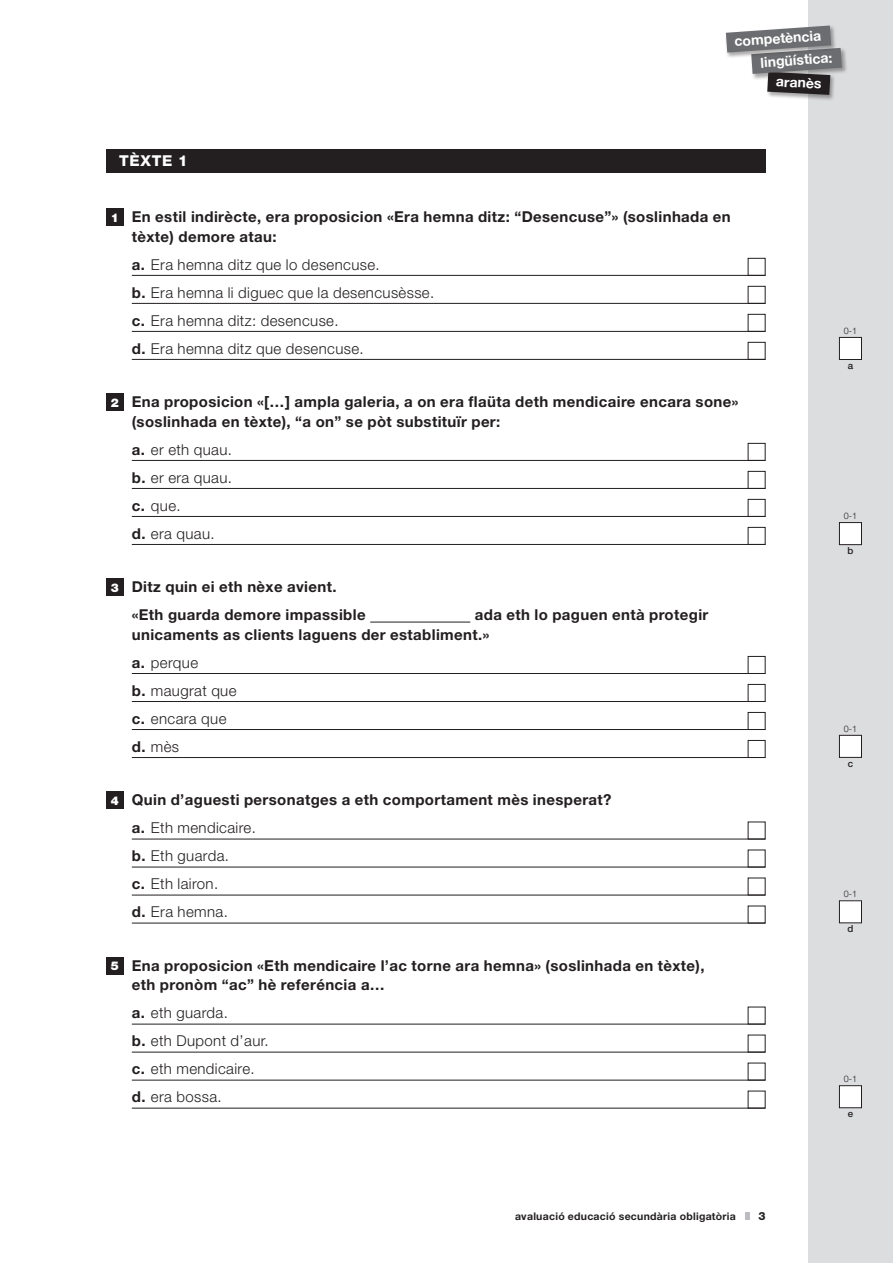
<style>
.page{position:relative;width:893px;height:1263px;background:#fff}
.page>*{position:absolute;margin:0;border:0;box-sizing:border-box;transform-origin:0 0}
.PREGUNTA_CATALÀ_ESO{font:700 15px/19.5px "Helvetica Neue";letter-spacing:.025em;color:#231f20}
.OPCIONS_RESPOSTA_ESO{font:300 15px "Helvetica Neue";letter-spacing:.025em;color:#231f20}
.ACTIVITAT_TITOL_ESO{font:800 15px "Helvetica Neue";letter-spacing:.05em;color:#fff}
.t1{font:700 13.95px "Helvetica Neue";color:#fff}
.t2{font:900 12px "Helvetica Neue";color:#fff}
.TEXTE_SEGUIT{font:800 11.25px "Helvetica Neue";color:#231f20}
.TEXTE_SEGUIT-2{font:700 10.5px "Helvetica Neue";letter-spacing:.025em;color:#231f20}
.t3{font:500 9.75px "Helvetica Neue";color:#231f20}
.t4{font:300 9px "Helvetica Neue";color:#231f20}
.s1{font-weight:700}
</style>
<div class="page">
<div style="left:808px;top:0;width:85px;height:1263px;background:#dcdddf"></div>
<div style="left:766px;top:71px;width:70px;height:30px;background:#231f20;opacity:.4"></div>
<div style="left:750px;top:47px;width:98px;height:33px;background:#231f20;opacity:.4"></div>
<div style="left:725px;top:24px;width:112px;height:34px;background:#231f20;opacity:.4"></div>
<svg style="left:726px;top:26px;width:116px;height:69px"></svg>
<svg style="left:745px;top:1212px;width:4px;height:8px"></svg>
<hr style="left:132px;top:275px;width:633px;height:1px;background:#231f20">
<hr style="left:132px;top:303px;width:633px;height:1px;background:#231f20">
<hr style="left:132px;top:331px;width:633px;height:1px;background:#231f20">
<hr style="left:132px;top:359px;width:633px;height:1px;background:#231f20">
<hr style="left:132px;top:460px;width:633px;height:1px;background:#231f20">
<hr style="left:132px;top:488px;width:633px;height:1px;background:#231f20">
<hr style="left:132px;top:516px;width:633px;height:1px;background:#231f20">
<hr style="left:132px;top:544px;width:633px;height:1px;background:#231f20">
<hr style="left:132px;top:673px;width:633px;height:1px;background:#231f20">
<hr style="left:132px;top:701px;width:633px;height:1px;background:#231f20">
<hr style="left:132px;top:729px;width:633px;height:1px;background:#231f20">
<hr style="left:132px;top:757px;width:633px;height:1px;background:#231f20">
<hr style="left:132px;top:839px;width:633px;height:1px;background:#231f20">
<hr style="left:132px;top:867px;width:633px;height:1px;background:#231f20">
<hr style="left:132px;top:895px;width:633px;height:1px;background:#231f20">
<hr style="left:132px;top:923px;width:633px;height:1px;background:#231f20">
<hr style="left:132px;top:1024px;width:633px;height:1px;background:#231f20">
<hr style="left:132px;top:1052px;width:633px;height:1px;background:#231f20">
<hr style="left:132px;top:1080px;width:633px;height:1px;background:#231f20">
<hr style="left:132px;top:1108px;width:633px;height:1px;background:#231f20">
<div style="left:106px;top:149px;width:659px;height:23px;background:#231f20"></div>
<hr style="left:106px;top:172px;width:659px;height:1px;background:#231f20">
<div style="left:748px;top:258px;width:17px;height:18px;border:1px solid #231f20"></div>
<div style="left:748px;top:286px;width:17px;height:18px;border:1px solid #231f20"></div>
<div style="left:748px;top:314px;width:17px;height:18px;border:1px solid #231f20"></div>
<div style="left:748px;top:342px;width:17px;height:18px;border:1px solid #231f20"></div>
<div style="left:748px;top:443px;width:17px;height:18px;border:1px solid #231f20"></div>
<div style="left:748px;top:471px;width:17px;height:18px;border:1px solid #231f20"></div>
<div style="left:748px;top:499px;width:17px;height:18px;border:1px solid #231f20"></div>
<div style="left:748px;top:527px;width:17px;height:18px;border:1px solid #231f20"></div>
<hr style="left:370px;top:622px;width:100px;height:1px;background:#231f20">
<div style="left:748px;top:656px;width:17px;height:18px;border:1px solid #231f20"></div>
<div style="left:748px;top:684px;width:17px;height:18px;border:1px solid #231f20"></div>
<div style="left:748px;top:712px;width:17px;height:18px;border:1px solid #231f20"></div>
<div style="left:748px;top:740px;width:17px;height:18px;border:1px solid #231f20"></div>
<div style="left:106px;top:208px;width:17px;height:18px;background:#231f20"></div>
<div style="left:106px;top:394px;width:17px;height:17px;background:#231f20"></div>
<div style="left:106px;top:579px;width:17px;height:17px;background:#231f20"></div>
<div style="left:106px;top:792px;width:17px;height:17px;background:#231f20"></div>
<div style="left:106px;top:957px;width:17px;height:17px;background:#231f20"></div>
<div style="left:839px;top:337px;width:22px;height:22px;background:#fff"></div>
<div style="left:839px;top:337px;width:23px;height:23px;border:1px solid #231f20"></div>
<div style="left:839px;top:523px;width:22px;height:22px;background:#fff"></div>
<div style="left:839px;top:522px;width:23px;height:23px;border:1px solid #231f20"></div>
<div style="left:839px;top:735px;width:22px;height:22px;background:#fff"></div>
<div style="left:839px;top:735px;width:23px;height:23px;border:1px solid #231f20"></div>
<div style="left:839px;top:901px;width:22px;height:22px;background:#fff"></div>
<div style="left:839px;top:900px;width:23px;height:23px;border:1px solid #231f20"></div>
<div style="left:839px;top:1086px;width:22px;height:22px;background:#fff"></div>
<div style="left:839px;top:1085px;width:23px;height:23px;border:1px solid #231f20"></div>
<p class="t1" style="left:734px;top:33px;width:88px;rotate:-4deg">competència</p>
<p class="t1" style="left:760px;top:54px;width:74px;rotate:-4deg">lingüística:</p>
<p class="t1" style="left:777px;top:73px;width:47px;rotate:3deg">aranès</p>
<p class="ACTIVITAT_TITOL_ESO" style="left:119px;top:152px;width:70px">TÈXTE 1</p>
<p class="t2" style="left:111px;top:210px;width:10px">1</p>
<p class="t2" style="left:111px;top:395px;width:10px">2</p>
<p class="t2" style="left:111px;top:580px;width:10px">3</p>
<p class="PREGUNTA_CATALÀ_ESO" style="left:132px;top:207px;width:600px">En estil indirècte, era proposicion «Era hemna ditz: “Desencuse”» (soslinhada en tèxte) demore atau:</p>
<p class="OPCIONS_RESPOSTA_ESO" style="left:132px;top:255px;width:249px"><span class="s1">a.</span> Era hemna ditz que lo desencuse.</p>
<p class="OPCIONS_RESPOSTA_ESO" style="left:132px;top:283px;width:304px"><span class="s1">b.</span> Era hemna li diguec que la desencusèsse.</p>
<p class="OPCIONS_RESPOSTA_ESO" style="left:132px;top:311px;width:208px"><span class="s1">c.</span> Era hemna ditz: desencuse.</p>
<p class="OPCIONS_RESPOSTA_ESO" style="left:132px;top:339px;width:233px"><span class="s1">d.</span> Era hemna ditz que desencuse.</p>
<p class="PREGUNTA_CATALÀ_ESO" style="left:132px;top:392px;width:608px">Ena proposicion «[…] ampla galeria, a on era flaüta deth mendicaire encara sone» (soslinhada en tèxte), “a on” se pòt substituïr per:</p>
<p class="OPCIONS_RESPOSTA_ESO" style="left:132px;top:440px;width:102px"><span class="s1">a.</span> er eth quau.</p>
<p class="OPCIONS_RESPOSTA_ESO" style="left:132px;top:468px;width:102px"><span class="s1">b.</span> er era quau.</p>
<p class="OPCIONS_RESPOSTA_ESO" style="left:132px;top:496px;width:50px"><span class="s1">c.</span> que.</p>
<p class="OPCIONS_RESPOSTA_ESO" style="left:132px;top:524px;width:84px"><span class="s1">d.</span> era quau.</p>
<p class="PREGUNTA_CATALÀ_ESO" style="left:132px;top:577px;width:206px">Ditz quin ei eth nèxe avient.</p>
<p class="PREGUNTA_CATALÀ_ESO" style="left:132px;top:605px;width:235px">«Eth guarda demore impassible</p>
<p class="PREGUNTA_CATALÀ_ESO" style="left:132px;top:605px;width:578px;text-indent:343px">ada eth lo paguen entà protegir unicaments as clients laguens der establiment.»</p>
<p class="OPCIONS_RESPOSTA_ESO" style="left:132px;top:653px;width:68px"><span class="s1">a.</span> perque</p>
<p class="OPCIONS_RESPOSTA_ESO" style="left:132px;top:681px;width:106px"><span class="s1">b.</span> maugrat que</p>
<p class="OPCIONS_RESPOSTA_ESO" style="left:132px;top:709px;width:96px"><span class="s1">c.</span> encara que</p>
<p class="OPCIONS_RESPOSTA_ESO" style="left:132px;top:737px;width:49px"><span class="s1">d.</span> mès</p>
<p class="t2" style="left:111px;top:793px;width:10px">4</p>
<p class="PREGUNTA_CATALÀ_ESO" style="left:132px;top:790px;width:481px">Quin d’aguesti personatges a eth comportament mès inesperat?</p>
<p class="OPCIONS_RESPOSTA_ESO" style="left:132px;top:819px;width:126px"><span class="s1">a.</span> Eth mendicaire.</p>
<p class="OPCIONS_RESPOSTA_ESO" style="left:132px;top:847px;width:99px"><span class="s1">b.</span> Eth guarda.</p>
<p class="OPCIONS_RESPOSTA_ESO" style="left:132px;top:875px;width:88px"><span class="s1">c.</span> Eth lairon.</p>
<p class="OPCIONS_RESPOSTA_ESO" style="left:132px;top:903px;width:98px"><span class="s1">d.</span> Era hemna.</p>
<p class="t2" style="left:111px;top:959px;width:10px">5</p>
<p class="PREGUNTA_CATALÀ_ESO" style="left:132px;top:955px;width:574px">Ena proposicion «Eth mendicaire l’ac torne ara hemna» (soslinhada en tèxte), eth pronòm “ac” hè referéncia a…</p>
<p class="OPCIONS_RESPOSTA_ESO" style="left:132px;top:1004px;width:98px"><span class="s1">a.</span> eth guarda.</p>
<p class="OPCIONS_RESPOSTA_ESO" style="left:132px;top:1032px;width:138px"><span class="s1">b.</span> eth Dupont d’aur.</p>
<p class="OPCIONS_RESPOSTA_ESO" style="left:132px;top:1060px;width:124px"><span class="s1">c.</span> eth mendicaire.</p>
<p class="OPCIONS_RESPOSTA_ESO" style="left:132px;top:1088px;width:91px"><span class="s1">d.</span> era bossa.</p>
<p class="t4" style="left:844px;top:325px;width:15px">0-1</p>
<p class="t3" style="left:848px;top:359px;width:7px">a</p>
<p class="t4" style="left:844px;top:510px;width:15px">0-1</p>
<p class="t3" style="left:847px;top:544px;width:7px">b</p>
<p class="t4" style="left:844px;top:723px;width:15px">0-1</p>
<p class="t3" style="left:848px;top:757px;width:7px">c</p>
<p class="t4" style="left:844px;top:889px;width:15px">0-1</p>
<p class="t3" style="left:847px;top:923px;width:7px">d</p>
<p class="t4" style="left:844px;top:1074px;width:15px">0-1</p>
<p class="t3" style="left:848px;top:1107px;width:7px">e</p>
<p class="TEXTE_SEGUIT-2" style="left:515px;top:1210px;width:222px">avaluació educació secundària obligatòria</p>
<p class="TEXTE_SEGUIT" style="left:758px;top:1209px;width:9px">3</p>
</div>
